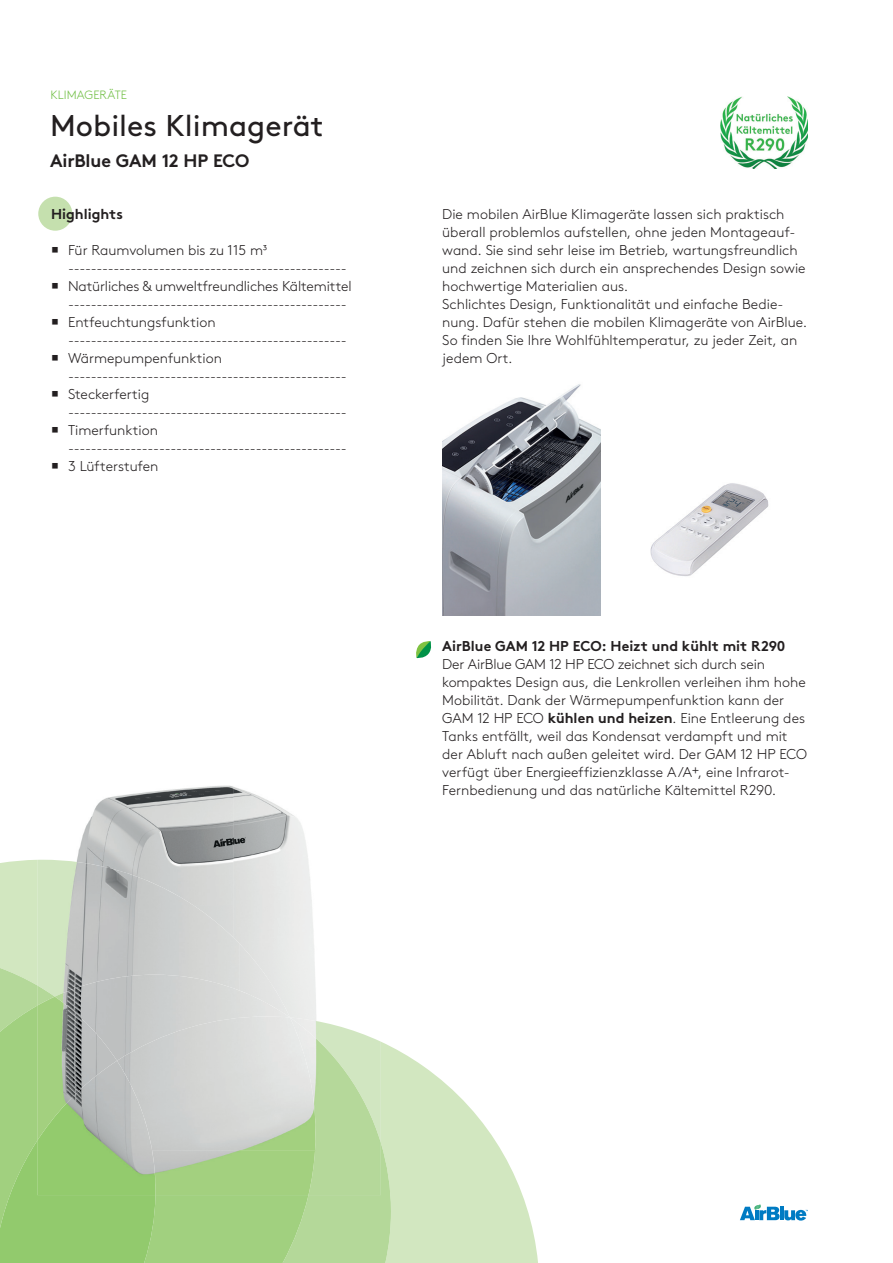
<style>
.page{position:relative;width:893px;height:1263px;background:#fff}
.page>*{position:absolute;margin:0;border:0;box-sizing:border-box;transform-origin:0 0}
.t1{font:30px "Brown";color:#231f20}
.t2{font:700 18px "Brown";letter-spacing:-.01em;color:#231f20}
.t3{font:300 14.25px/18px "Brown";color:#231f20}
.t4{font:700 14.25px "Brown";color:#231f20}
.t5{font:300 12px "Brown";color:#71bf44}
.s1{font-weight:700}
</style>
<div class="page">
<div style="left:38px;top:197px;width:34px;height:34px;background:#c5e0ae;border-radius:50%"></div>
<img style="left:442px;top:384px;width:158px;height:231px">
<svg style="left:740px;top:1204px;width:68px;height:16px"></svg>
<img style="left:721px;top:97px;width:87px;height:72px">
<svg style="left:416px;top:641px;width:15px;height:18px"></svg>
<img style="left:37px;top:785px;width:196px;height:75px">
<img style="left:233px;top:786px;width:75px;height:74px">
<svg style="left:0;top:860px;width:538px;height:403px"></svg>
<img style="left:315px;top:1017px;width:66px;height:178px">
<img style="left:55px;top:975px;width:235px;height:41px">
<img style="left:117px;top:1016px;width:201px;height:134px">
<img style="left:156px;top:1150px;width:159px;height:45px">
<img style="left:37px;top:996px;width:80px;height:65px">
<img style="left:37px;top:1061px;width:119px;height:134px">
<img style="left:650px;top:483px;width:119px;height:93px">
<p class="t5" style="left:50px;top:86px;width:78px">KLIMAGERÄTE</p>
<h1 class="t1" style="left:50px;top:103px;width:275px">Mobiles Klimagerät</h1>
<p class="t2" style="left:50px;top:146px;width:201px">AirBlue GAM 12 HP ECO</p>
<p class="t4" style="left:51px;top:203px;width:73px">Highlights</p>
<p class="t3" style="left:68px;top:240px;width:280px;text-indent:-17px">○ Für Raumvolumen bis zu 115 m3 -------------------------------------------------</p>
<p class="t3" style="left:68px;top:276px;width:285px;text-indent:-17px">○ Natürliches &amp; umweltfreundliches Kältemittel -------------------------------------------------</p>
<p class="t3" style="left:68px;top:312px;width:280px;text-indent:-17px">○ Entfeuchtungsfunktion -------------------------------------------------</p>
<p class="t3" style="left:68px;top:348px;width:280px;text-indent:-17px">○ Wärmepumpenfunktion -------------------------------------------------</p>
<p class="t3" style="left:68px;top:384px;width:280px;text-indent:-17px">○ Steckerfertig -------------------------------------------------</p>
<p class="t3" style="left:68px;top:420px;width:280px;text-indent:-17px">○ Timerfunktion -------------------------------------------------</p>
<p class="t3" style="left:51px;top:456px;width:109px">○ 3 Lüfterstufen</p>
<p class="t3" style="left:442px;top:204px;width:366px">Die mobilen AirBlue Klimageräte lassen sich praktisch überall problemlos aufstellen, ohne jeden Montageauf&shy;wand. Sie sind sehr leise im Betrieb, wartungsfreundlich und zeichnen sich durch ein ansprechendes Design sowie hochwertige Materialien aus.<br>Schlichtes Design, Funktionalität und einfache Bedie&shy;nung. Dafür stehen die mobilen Klimageräte von AirBlue.<br>So finden Sie Ihre Wohlfühltemperatur, zu jeder Zeit, an jedem Ort.</p>
<p class="t4" style="left:442px;top:635px;width:345px">AirBlue GAM 12 HP ECO: Heizt und kühlt mit R290</p>
<p class="t3" style="left:442px;top:654px;width:366px">Der AirBlue GAM 12 HP ECO zeichnet sich durch sein kompaktes Design aus, die Lenkrollen verleihen ihm hohe Mobilität. Dank der Wärmepumpenfunktion kann der GAM 12 HP ECO <span class="s1">kühlen und heizen</span>. Eine Entleerung des Tanks entfällt, weil das Kondensat verdampft und mit der Abluft nach außen geleitet wird. Der GAM 12 HP ECO verfügt über Energieeffizienzklasse A /A+, eine Infrarot-Fernbedienung und das natürliche Kältemittel R290.</p>
</div>
